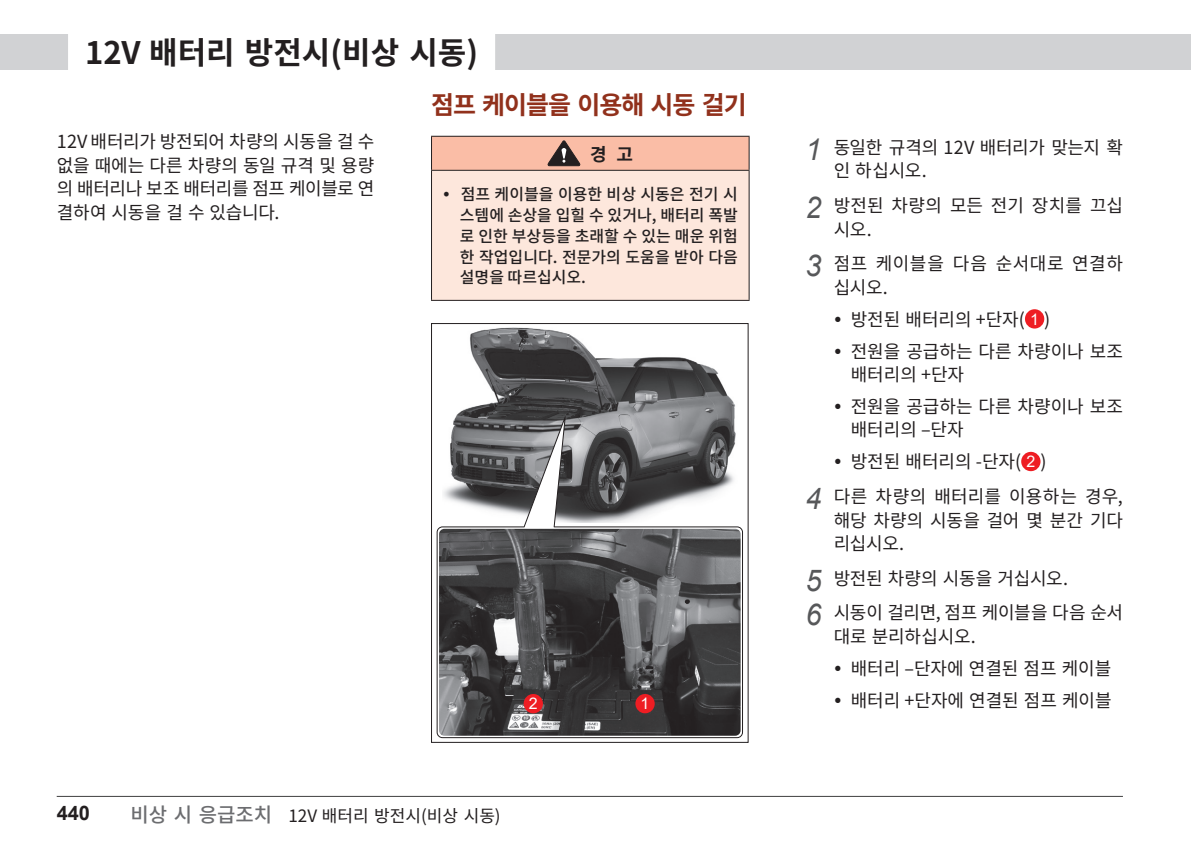
<style>
.page{position:relative;width:1191px;height:851px;background:#fff}
.page>*{position:absolute;margin:0;border:0;box-sizing:border-box;transform-origin:0 0}
.Heading1{font:700 31px "Noto Sans CJ Kkr";color:#231f20}
.Heading2{font:700 25px "Noto Sans CJ Kkr";letter-spacing:-.04em;color:#91311c}
.t1{font:700 20px "Arial";color:#231f20}
.Description{font:18px/23.4px "Noto Sans CJ Kkr";color:#231f20}
.Description-2{font:18px/23.4px "Noto Sans CJ Kkr";letter-spacing:-.02em;color:#231f20}
.Description-3{font:18px/23.4px "Noto Sans CJ Kkr";letter-spacing:.025em;color:#231f20}
.Description-Cell_Cen{font:700 18px "Noto Sans CJ Kkr";color:#231f20}
.t2{font:17px "Noto Sans CJ Kkr";color:#231f20}
.t3{font:500 16px/20.8px "Noto Sans CJ Kkr";color:#231f20;text-align:justify}
.t4{font:16px "Arial";color:#fff}
.s1{font-weight:500;font-size:20px;color:#6c6d70}
.s2{font-family:"Arial";font-style:italic;font-size:30px;color:#57585a}
</style>
<div class="page">
<hr style="left:57px;top:795px;width:1066px;height:1px;background:#3e3e3f">
<div style="left:0;top:34px;width:1191px;height:35px;background:#d1d2d4"></div>
<div style="left:68px;top:31px;width:427px;height:42px;background:#fff"></div>
<div style="left:431px;top:136px;width:318px;height:34px;background:#fabda6"></div>
<div style="left:431px;top:170px;width:318px;height:130px;background:#fde7dc"></div>
<hr style="left:431px;top:136px;width:318px;height:1px;background:#231f20">
<hr style="left:431px;top:137px;width:1px;height:33px;background:#231f20">
<hr style="left:748px;top:137px;width:1px;height:33px;background:#231f20">
<hr style="left:431px;top:170px;width:318px;height:1px;background:#231f20">
<hr style="left:431px;top:171px;width:1px;height:129px;background:#231f20">
<hr style="left:748px;top:171px;width:1px;height:129px;background:#231f20">
<hr style="left:431px;top:300px;width:318px;height:1px;background:#231f20">
<svg style="left:547px;top:140px;width:33px;height:26px"></svg>
<img style="left:456px;top:327px;width:279px;height:89px">
<svg style="left:436px;top:416px;width:307px;height:322px"></svg>
<img style="left:439px;top:528px;width:301px;height:207px">
<div style="left:431px;top:323px;width:317px;height:419px;border:1px solid #231f20"></div>
<div style="left:635px;top:693px;width:19px;height:20px;background:#ee1d23;border-radius:50%"></div>
<div style="left:523px;top:693px;width:20px;height:20px;background:#ee1d23;border-radius:50%"></div>
<div style="left:1025px;top:309px;width:19px;height:19px;background:#ee1d23;border-radius:50%"></div>
<div style="left:1021px;top:452px;width:19px;height:19px;background:#ee1d23;border-radius:50%"></div>
<p class="Heading1" style="left:85px;top:35px;width:394px">12V 배터리 방전시(비상 시동)</p>
<p class="Description" style="left:57px;top:130px;width:319px;text-align:justify">12V 배터리가 방전되어 차량의 시동을 걸 수 없을 때에는 다른 차량의 동일 규격 및 용량 의 배터리나 보조 배터리를 점프 케이블로 연 결하여 시동을 걸 수 있습니다.</p>
<p class="Heading2" style="left:431px;top:90px;width:317px">점프 케이블을 이용해 시동 걸기</p>
<p class="Description-Cell_Cen" style="left:590px;top:144px;width:44px">경 고</p>
<p class="t3" style="left:460px;top:184px;width:279px">점프 케이블을 이용한 비상 시동은 전기 시 스템에 손상을 입힐 수 있거나, 배터리 폭발 로 인한 부상등을 초래할 수 있는 매운 위험 한 작업입니다. 전문가의 도움을 받아 다음 설명을 따르십시오.</p>
<p class="t4" style="left:529px;top:692px;width:10px">2</p>
<p class="t4" style="left:640px;top:692px;width:10px">1</p>
<p class="t1" style="left:57px;top:798px;width:35px">440</p>
<p class="t2" style="left:130px;top:805px;width:372px"><span class="s1">비상 시 응급조치</span> 12V 배터리 방전시(비상 시동)</p>
<p class="Description-2" style="left:833px;top:136px;width:291px;text-indent:-28px"><span class="s2">1</span> 동일한 규격의 12V 배터리가 맞는지 확 인 하십시오.</p>
<p class="Description" style="left:833px;top:194px;width:291px;text-indent:-28px"><span class="s2">2</span> 방전된 차량의 모든 전기 장치를 끄십 시오.</p>
<p class="Description-3" style="left:833px;top:252px;width:291px;text-indent:-28px"><span class="s2">3</span> 점프 케이블을 다음 순서대로 연결하 십시오.</p>
<p class="Description" style="left:850px;top:308px;width:176px">방전된 배터리의 +단자(</p>
<p class="t4" style="left:1030px;top:308px;width:10px">1</p>
<p class="Description" style="left:1044px;top:308px;width:8px">)</p>
<p class="Description" style="left:850px;top:339px;width:274px">전원을 공급하는 다른 차량이나 보조 배터리의 +단자</p>
<p class="Description" style="left:850px;top:395px;width:274px">전원을 공급하는 다른 차량이나 보조 배터리의 –단자</p>
<p class="Description" style="left:850px;top:450px;width:172px">방전된 배터리의 -단자(</p>
<p class="t4" style="left:1026px;top:450px;width:10px">2</p>
<p class="Description" style="left:1040px;top:450px;width:8px">)</p>
<p class="Description" style="left:833px;top:485px;width:291px;text-align:justify;text-indent:-28px"><span class="s2">4</span> 다른 차량의 배터리를 이용하는 경우, 해당 차량의 시동을 걸어 몇 분간 기다 리십시오.</p>
<p class="Description" style="left:805px;top:566px;width:264px"><span class="s2">5</span> 방전된 차량의 시동을 거십시오.</p>
<p class="Description" style="left:833px;top:601px;width:291px;text-indent:-28px"><span class="s2">6</span> 시동이 걸리면, 점프 케이블을 다음 순서 대로 분리하십시오.</p>
<p class="Description" style="left:850px;top:656px;width:262px">배터리 –단자에 연결된 점프 케이블</p>
<p class="Description" style="left:850px;top:688px;width:262px">배터리 +단자에 연결된 점프 케이블</p>
</div>
